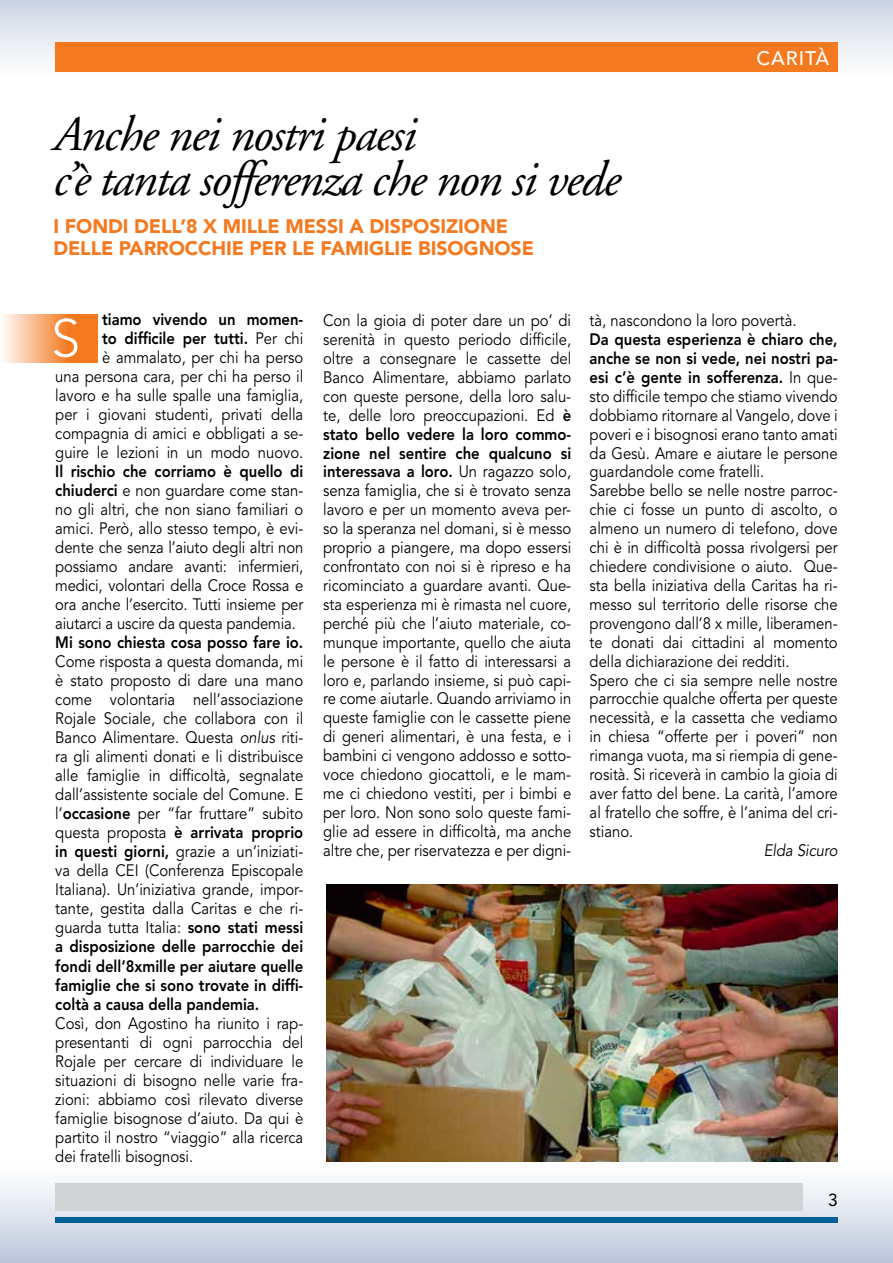
<style>
.page{position:relative;width:893px;height:1263px;background:#fff}
.page>*{position:absolute;margin:0;border:0;box-sizing:border-box;transform-origin:0 0}
.t1{font:300 52.5px "Avenir LT Std";color:#fff}
.t2{font:italic 49.5px/45px "Adobe Garamond";letter-spacing:-.03em;color:#000}
.t3{font:900 19.5px/22.5px "Avenir LT Std";letter-spacing:-.005em;color:#f4791f}
.t4{font:500 19.5px "Avenir LT Std";letter-spacing:.05em;color:#fff}
.t5{font:17.4px "Avenir LT Std";color:#000}
.t6{font:16.5px/18.9px "Avenir LT Std";color:#000;text-align:justify;scale:.9 1}
.t7{font:800 16.5px "Avenir LT Std";color:#000;scale:.9 1}
.t8{font:italic 16.5px "Avenir LT Std";color:#000;scale:.9 1}
.s1{font-weight:800}
.s2{font-style:italic}
</style>
<div class="page">
<div style="left:0;top:1145px;width:893px;height:118px;background:linear-gradient(to bottom,#fff,#c2ccdf)"></div>
<div style="left:55px;top:1183px;width:747px;height:28px;background:#d1d3d4"></div>
<div style="left:55px;top:1217px;width:782px;height:5px;background:#006097"></div>
<div style="left:0;top:0;width:893px;height:93px;background:linear-gradient(to bottom,#ced2df,#fff)"></div>
<svg style="left:4px;top:314px;width:94px;height:48px;background:#f7a568"></svg>
<div style="left:55px;top:43px;width:783px;height:29px;background:#f4791f"></div>
<img style="left:327px;top:884px;width:511px;height:277px">
<h2 class="t2" style="left:53px;top:114px;width:569px">Anche nei nostri paesi<br>c’è tanta sofferenza che non si vede</h2>
<p class="t3" style="left:53px;top:215px;width:482px">I FONDI DELL’8 X MILLE MESSI A DISPOSIZIONE<br>DELLE PARROCCHIE PER LE FAMIGLIE BISOGNOSE</p>
<p class="t4" style="left:756px;top:47px;width:74px">CARITÀ</p>
<p class="t6" style="left:55px;top:310px;width:277px;text-align:right"><span class="s1">tiamo vivendo un momen-<br>to difficile per tutti.</span> Per chi<br>è ammalato, per chi ha perso<br>una persona cara, per chi ha perso il lavoro e ha sulle spalle una famiglia, per i giovani studenti, privati della compagnia di amici e obbligati a se&shy;guire le lezioni in un modo nuovo.</p>
<p class="t6" style="left:55px;top:462px;width:277px"><span class="s1">Il rischio che corriamo è quello di chiuderci</span> e non guardare come stan&shy;no gli altri, che non siano familiari o amici. Però, allo stesso tempo, è evi&shy;dente che senza l’aiuto degli altri non possiamo andare avanti: infermieri, medici, volontari della Croce Rossa e ora anche l’esercito. Tutti insieme per aiutarci a uscire da questa pandemia.</p>
<p class="t7" style="left:55px;top:633px;width:277px">Mi sono chiesta cosa posso fare io.</p>
<p class="t6" style="left:55px;top:652px;width:277px">Come risposta a questa domanda, mi è stato proposto di dare una mano come volontaria nell’associazione Rojale Sociale, che collabora con il Banco Alimentare. Questa <span class="s2">onlus</span> riti&shy;ra gli alimenti donati e li distribuisce alle famiglie in difficoltà, segnalate dall’assistente sociale del Comune. E l’<span class="s1">occasione</span> per “far fruttare” subito questa proposta <span class="s1">è arrivata proprio in questi giorni,</span> grazie a un’iniziati&shy;va della CEI (Conferenza Episcopale Italiana). Un’iniziativa grande, impor&shy;tante, gestita dalla Caritas e che ri&shy;guarda tutta Italia: <span class="s1">sono stati messi a disposizione delle parrocchie dei fondi dell’8xmille per aiutare quelle famiglie che si sono trovate in diffi&shy;coltà a causa della pandemia.</span></p>
<p class="t6" style="left:55px;top:1014px;width:277px">Così, don Agostino ha riunito i rap&shy;presentanti di ogni parrocchia del Rojale per cercare di individuare le situazioni di bisogno nelle varie fra&shy;zioni: abbiamo così rilevato diverse famiglie bisognose d’aiuto. Da qui è partito il nostro “viaggio” alla ricerca dei fratelli bisognosi.</p>
<h1 class="t1" style="left:51px;top:307px;width:31px">S</h1>
<p class="t6" style="left:323px;top:311px;width:277px">Con la gioia di poter dare un po’ di serenità in questo periodo difficile, oltre a consegnare le cassette del Banco Alimentare, abbiamo parlato con queste persone, della loro salu&shy;te, delle loro preoccupazioni. Ed <span class="s1">è stato bello vedere la loro commo&shy;zione nel sentire che qualcuno si interessava a loro.</span> Un ragazzo solo, senza famiglia, che si è trovato senza lavoro e per un momento aveva per&shy;so la speranza nel domani, si è messo proprio a piangere, ma dopo essersi confrontato con noi si è ripreso e ha ricominciato a guardare avanti. Que&shy;sta esperienza mi è rimasta nel cuore, perché più che l’aiuto materiale, co&shy;munque importante, quello che aiuta le persone è il fatto di interessarsi a loro e, parlando insieme, si può capi&shy;re come aiutarle. Quando arriviamo in queste famiglie con le cassette piene di generi alimentari, è una festa, e i bambini ci vengono addosso e sotto&shy;voce chiedono giocattoli, e le mam&shy;me ci chiedono vestiti, per i bimbi e per loro. Non sono solo queste fami&shy;glie ad essere in difficoltà, ma anche altre che, per riservatezza e per digni-</p>
<p class="t6" style="left:590px;top:311px;width:231px">tà, nascondono la loro povertà.</p>
<p class="t6" style="left:590px;top:330px;width:277px;text-align:left"><span class="s1">Da questa esperienza è chiaro che, anche se non si vede, nei nostri pa&shy;esi c’è gente in sofferenza.</span> In que&shy;sto difficile tempo che stiamo vivendo dobbiamo ritornare al Vangelo, dove i poveri e i bisognosi erano tanto amati da Gesù. Amare e aiutare le persone guardandole come fratelli.<br>Sarebbe bello se nelle nostre parroc&shy;chie ci fosse un punto di ascolto, o almeno un numero di telefono, dove chi è in difficoltà possa rivolgersi per chiedere condivisione o aiuto. Que&shy;sta bella iniziativa della Caritas ha ri&shy;messo sul territorio delle risorse che provengono dall’8 x mille, liberamen&shy;te donati dai cittadini al momento della dichiarazione dei redditi.<br>Spero che ci sia sempre nelle nostre parrocchie qualche offerta per queste necessità, e la cassetta che vediamo in chiesa “offerte per i poveri” non rimanga vuota, ma si riempia di gene&shy;rosità. Si riceverà in cambio la gioia di aver fatto del bene. La carità, l’amore al fratello che soffre, è l’anima del cri&shy;stiano.</p>
<p class="t8" style="left:764px;top:841px;width:84px">Elda Sicuro</p>
<p class="t5" style="left:828px;top:1190px;width:11px">3</p>
</div>
